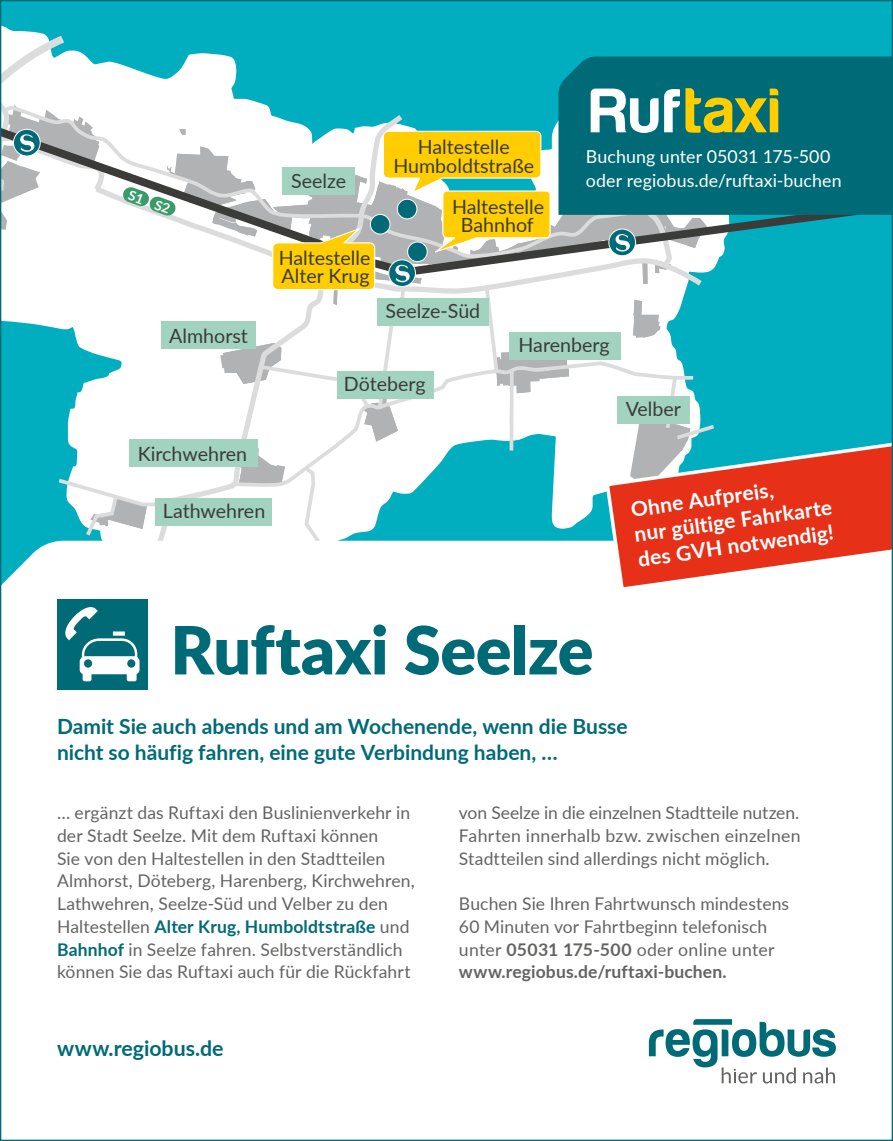
<style>
.page{position:relative;width:893px;height:1141px;background:#00aec0}
.page>*{position:absolute;margin:0;border:0;box-sizing:border-box;transform-origin:0 0}
.t1{font:900 66.5px "Lato";letter-spacing:-.005em;color:#006a77}
.t2{font:700 21.35px "Lato";color:#006a77}
.t3{font:700 21px/25.2px "Lato";color:#006a77}
.t4{font:700 21px/25.2px "Lato";color:#fff}
.t5{font:19.6px/18px "Lato";color:#3b3b3a;text-align:center}
.t6{font:17.85px/23.8px "Lato";letter-spacing:.005em;color:#fff}
.t7{font:17.5px/22.8px "Lato";letter-spacing:.005em;color:#636362}
.t8{font:700 13.83px "Lato";color:#fff}
.s1{font-weight:700;color:#006a77}
.s2{font-weight:700}
</style>
<div class="page">
<svg style="left:2px;top:26px;width:727px;height:51px"></svg>
<svg style="left:2px;top:279px;width:601px;height:262px"></svg>
<svg style="left:2px;top:77px;width:854px;height:202px"></svg>
<svg style="left:2px;top:29px;width:97px;height:201px"></svg>
<div style="left:155px;top:498px;width:117px;height:28px;background:#a2d3c0"></div>
<div style="left:2px;top:541px;width:889px;height:598px;background:#fff"></div>
<svg style="left:649px;top:1019px;width:187px;height:64px"></svg>
<div style="left:558px;top:57px;width:333px;height:158px;background:#006a77"></div>
<svg style="left:122px;top:88px;width:656px;height:400px"></svg>
<svg style="left:603px;top:429px;width:288px;height:164px"></svg>
<div style="left:57px;top:599px;width:91px;height:91px;background:#006a77"></div>
<svg style="left:65px;top:607px;width:75px;height:74px"></svg>
<p class="t5" style="left:291px;top:171px;width:57px">Seelze</p>
<p class="t5" style="left:393px;top:138px;width:142px">Haltestelle<br>Humboldtstraße</p>
<p class="t8" style="left:132px;top:185px;width:45px;rotate:20deg">S1 S2</p>
<p class="t5" style="left:452px;top:197px;width:93px">Haltestelle<br>Bahnhof</p>
<p class="t5" style="left:279px;top:248px;width:93px;text-align:left">Haltestelle<br>Alter Krug</p>
<p class="t5" style="left:386px;top:301px;width:96px">Seelze-Süd</p>
<p class="t6" style="left:586px;top:144px;width:257px">Buchung unter 05031 175-500 oder regiobus.de/ruftaxi-buchen</p>
<p class="t5" style="left:169px;top:326px;width:80px">Almhorst</p>
<p class="t5" style="left:138px;top:444px;width:111px">Kirchwehren</p>
<p class="t5" style="left:163px;top:501px;width:104px">Lathwehren</p>
<p class="t5" style="left:344px;top:374px;width:83px">Döteberg</p>
<p class="t5" style="left:519px;top:335px;width:93px">Harenberg</p>
<p class="t5" style="left:626px;top:399px;width:57px">Velber</p>
<p class="t4" style="left:629px;top:496px;width:201px;rotate:-8deg">Ohne Aufpreis,<br>nur gültige Fahrkarte des GVH notwendig!</p>
<h1 class="t1" style="left:170px;top:600px;width:425px">Ruftaxi Seelze</h1>
<p class="t3" style="left:57px;top:713px;width:572px">Damit Sie auch abends und am Wochenende, wenn die Busse nicht so häufig fahren, eine gute Verbindung haben, …</p>
<p class="t7" style="left:57px;top:801px;width:359px">… ergänzt das Ruftaxi den Buslinienverkehr in der Stadt Seelze. Mit dem Ruftaxi können<br>Sie von den Haltestellen in den Stadtteilen Almhorst, Döteberg, Harenberg, Kirchwehren, Lathwehren, Seelze-Süd und Velber zu den Haltestellen <span class="s1">Alter Krug, Humboldtstraße</span> und <span class="s1">Bahnhof</span> in Seelze fahren. Selbstverständlich können Sie das Ruftaxi auch für die Rückfahrt</p>
<p class="t7" style="left:459px;top:801px;width:343px;text-align:justify">von Seelze in die einzelnen Stadtteile nutzen.<br>Fahrten innerhalb bzw. zwischen einzelnen Stadtteilen sind allerdings nicht möglich.</p>
<p class="t7" style="left:459px;top:892px;width:332px">Buchen Sie Ihren Fahrtwunsch mindestens 60 Minuten vor Fahrtbeginn telefonisch unter <span class="s2">05031 175-500</span> oder online unter <span class="s2">www.regiobus.de/ruftaxi-buchen.</span></p>
<p class="t2" style="left:57px;top:1033px;width:168px">www.regiobus.de</p>
</div>
